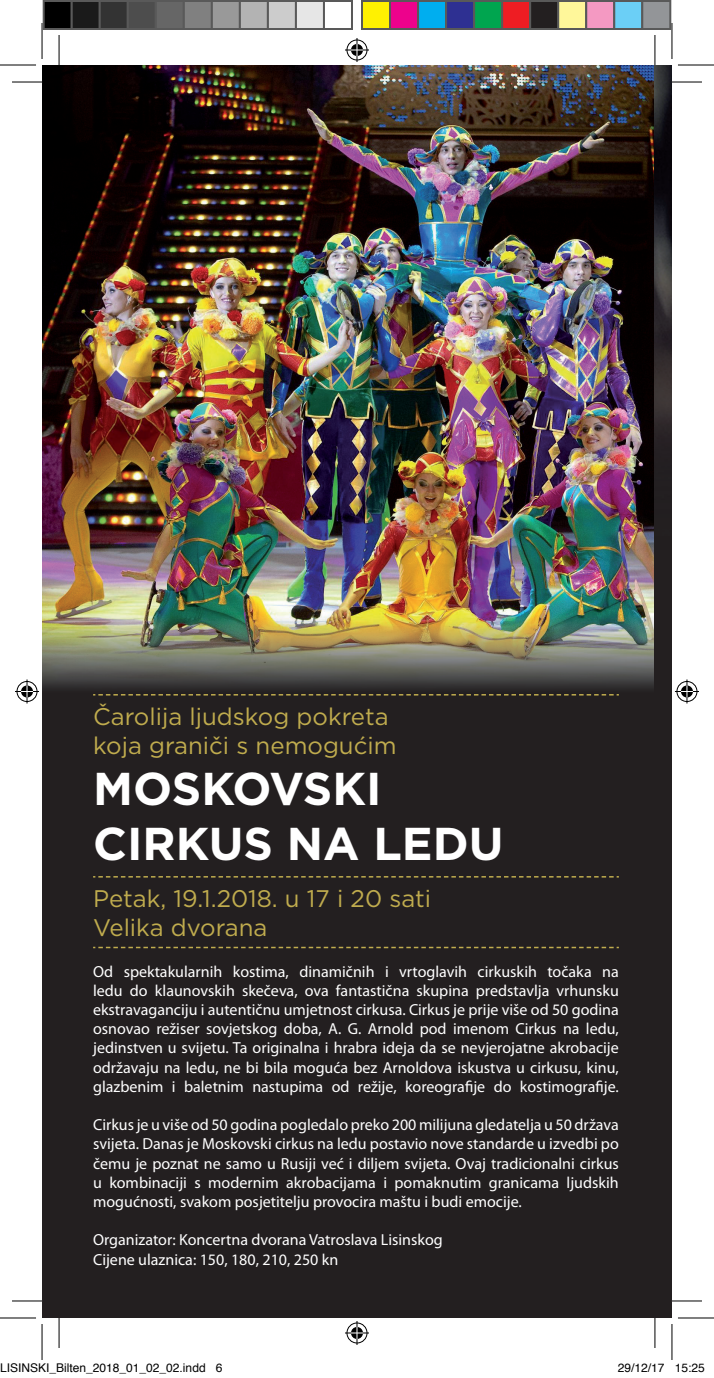
<style>
.page{position:relative;width:714px;height:1378px;background:#fff}
.page>*{position:absolute;margin:0;border:0;box-sizing:border-box;transform-origin:0 0}
.t1{font:700 46px/55.2px "Gotham";color:#fff}
.t2{font:24px/28.8px "Gotham";color:#c0ac4e}
.t3{font:16px/19.2px "Myriad Pro";color:#fff;text-align:justify}
.t4{font:12px "Helvetica";color:#000}
</style>
<div class="page">
<img style="left:42px;top:65px;width:612px;height:629px">
<div style="left:42px;top:694px;width:612px;height:624px;background:#231f20"></div>
<svg style="left:93px;top:694px;width:525px;height:2px"></svg>
<svg style="left:93px;top:876px;width:525px;height:2px"></svg>
<svg style="left:93px;top:947px;width:525px;height:1px"></svg>
<img style="left:654px;top:65px;width:17px;height:514px">
<div style="left:654px;top:579px;width:17px;height:739px;background:#231f20"></div>
<hr style="left:12px;top:82px;width:30px;height:1px;background:#000">
<hr style="left:671px;top:82px;width:30px;height:1px;background:#000">
<hr style="left:12px;top:1301px;width:30px;height:1px;background:#000">
<hr style="left:671px;top:1301px;width:30px;height:1px;background:#000">
<hr style="left:59px;top:35px;width:1px;height:30px;background:#000">
<hr style="left:59px;top:1318px;width:1px;height:30px;background:#000">
<hr style="left:654px;top:35px;width:1px;height:30px;background:#000">
<hr style="left:654px;top:1318px;width:1px;height:30px;background:#000">
<hr style="left:0;top:65px;width:36px;height:1px;background:#000">
<hr style="left:677px;top:65px;width:36px;height:1px;background:#000">
<hr style="left:0;top:1318px;width:36px;height:1px;background:#000">
<hr style="left:677px;top:1318px;width:36px;height:1px;background:#000">
<hr style="left:42px;top:23px;width:1px;height:36px;background:#000">
<hr style="left:42px;top:1324px;width:1px;height:36px;background:#000">
<hr style="left:671px;top:23px;width:1px;height:36px;background:#000">
<hr style="left:671px;top:1324px;width:1px;height:36px;background:#000">
<svg style="left:345px;top:38px;width:24px;height:24px"></svg>
<svg style="left:345px;top:1321px;width:24px;height:24px"></svg>
<svg style="left:15px;top:679px;width:24px;height:24px"></svg>
<svg style="left:674px;top:679px;width:24px;height:24px"></svg>
<div style="left:44px;top:1px;width:28px;height:28px;background:#000"></div>
<div style="left:43px;top:0;width:30px;height:30px;border:2px solid #595959"></div>
<div style="left:72px;top:1px;width:28px;height:28px;background:#1a1a1a"></div>
<div style="left:71px;top:0;width:30px;height:30px;border:2px solid #595959"></div>
<div style="left:100px;top:1px;width:28px;height:28px;background:#333"></div>
<div style="left:99px;top:0;width:30px;height:30px;border:2px solid #595959"></div>
<div style="left:128px;top:1px;width:28px;height:28px;background:#4d4d4d"></div>
<div style="left:127px;top:0;width:30px;height:30px;border:2px solid #595959"></div>
<div style="left:156px;top:1px;width:28px;height:28px;background:#666"></div>
<div style="left:155px;top:0;width:30px;height:30px;border:2px solid #595959"></div>
<div style="left:184px;top:1px;width:28px;height:28px;background:#808080"></div>
<div style="left:183px;top:0;width:30px;height:30px;border:2px solid #595959"></div>
<div style="left:212px;top:1px;width:28px;height:28px;background:#999"></div>
<div style="left:211px;top:0;width:30px;height:30px;border:2px solid #595959"></div>
<div style="left:240px;top:1px;width:28px;height:28px;background:#b3b3b3"></div>
<div style="left:239px;top:0;width:30px;height:30px;border:2px solid #595959"></div>
<div style="left:268px;top:1px;width:28px;height:28px;background:#ccc"></div>
<div style="left:267px;top:0;width:30px;height:30px;border:2px solid #595959"></div>
<div style="left:296px;top:1px;width:28px;height:28px;background:#e6e6e6"></div>
<div style="left:295px;top:0;width:30px;height:30px;border:2px solid #595959"></div>
<div style="left:323px;top:0;width:30px;height:30px;border:2px solid #595959"></div>
<div style="left:362px;top:1px;width:28px;height:28px;background:#fff101"></div>
<div style="left:361px;top:0;width:30px;height:30px;border:2px solid #595959"></div>
<div style="left:390px;top:1px;width:28px;height:28px;background:#ed028c"></div>
<div style="left:389px;top:0;width:30px;height:30px;border:2px solid #595959"></div>
<div style="left:418px;top:1px;width:28px;height:28px;background:#00aeef"></div>
<div style="left:417px;top:0;width:30px;height:30px;border:2px solid #595959"></div>
<div style="left:446px;top:1px;width:28px;height:28px;background:#2e3092"></div>
<div style="left:445px;top:0;width:30px;height:30px;border:2px solid #595959"></div>
<div style="left:474px;top:1px;width:28px;height:28px;background:#00a54f"></div>
<div style="left:473px;top:0;width:30px;height:30px;border:2px solid #595959"></div>
<div style="left:502px;top:1px;width:28px;height:28px;background:#ee1d23"></div>
<div style="left:501px;top:0;width:30px;height:30px;border:2px solid #595959"></div>
<div style="left:530px;top:1px;width:28px;height:28px;background:#231f20"></div>
<div style="left:529px;top:0;width:30px;height:30px;border:2px solid #595959"></div>
<div style="left:558px;top:1px;width:28px;height:28px;background:#fff79a"></div>
<div style="left:557px;top:0;width:30px;height:30px;border:2px solid #595959"></div>
<div style="left:586px;top:1px;width:28px;height:28px;background:#f499c2"></div>
<div style="left:585px;top:0;width:30px;height:30px;border:2px solid #595959"></div>
<div style="left:614px;top:1px;width:28px;height:28px;background:#6bcff6"></div>
<div style="left:613px;top:0;width:30px;height:30px;border:2px solid #595959"></div>
<div style="left:642px;top:1px;width:28px;height:28px;background:#939598"></div>
<div style="left:641px;top:0;width:30px;height:30px;border:2px solid #595959"></div>
<h2 class="t2" style="left:93px;top:702px;width:305px">Čarolija ljudskog pokreta koja graniči s nemogućim</h2>
<h1 class="t1" style="left:93px;top:760px;width:412px">MOSKOVSKI<br>CIRKUS NA LEDU</h1>
<h2 class="t2" style="left:93px;top:884px;width:339px">Petak, 19.1.2018. u 17 i 20 sati<br>Velika dvorana</h2>
<p class="t3" style="left:93px;top:961px;width:527px">Od spektakularnih kostima, dinamičnih i vrtoglavih cirkuskih točaka na ledu do klaunovskih skečeva, ova fantastična skupina predstavlja vrhunsku ekstravaganciju i autentičnu umjetnost cirkusa. Cirkus je prije više od 50 godina osnovao režiser sovjetskog doba, A. G. Arnold pod imenom Cirkus na ledu, jedinstven u svijetu. Ta originalna i hrabra ideja da se nevjerojatne akrobacije održavaju na ledu, ne bi bila moguća bez Arnoldova iskustva u cirkusu, kinu, glazbenim i baletnim nastupima od režije, koreografije do kostimografije.</p>
<p class="t3" style="left:93px;top:1115px;width:527px">Cirkus je u više od 50 godina pogledalo preko 200 milijuna gledatelja u 50 država svijeta. Danas je Moskovski cirkus na ledu postavio nove standarde u izvedbi po čemu je poznat ne samo u Rusiji već i diljem svijeta. Ovaj tradicionalni cirkus u kombinaciji s modernim akrobacijama i pomaknutim granicama ljudskih mogućnosti, svakom posjetitelju provocira maštu i budi emocije.</p>
<p class="t3" style="left:93px;top:1230px;width:351px">Organizator: Koncertna dvorana Vatroslava Lisinskog<br>Cijene ulaznica: 150, 180, 210, 250 kn</p>
<p class="t4" style="left:0;top:1358px;width:224px">LISINSKI_Bilten_2018_01_02_02.indd 6</p>
<p class="t4" style="left:617px;top:1358px;width:88px">29/12/17 15:25</p>
</div>
